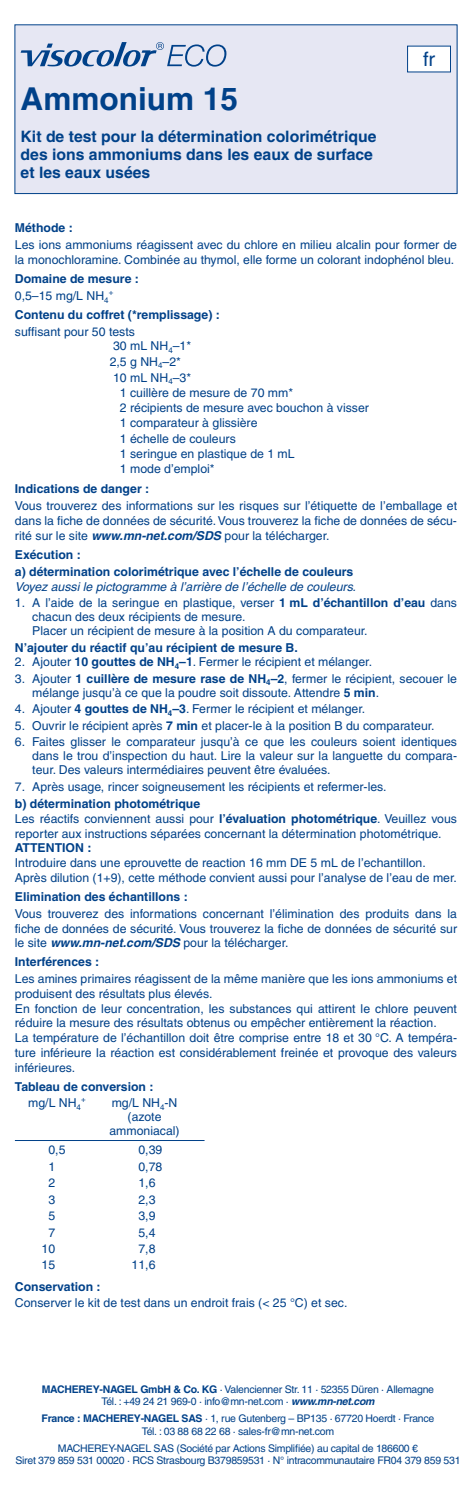
<style>
.page{position:relative;width:472px;height:1489px;background:#fff}
.page>*{position:absolute;margin:0;border:0;box-sizing:border-box;transform-origin:0 0}
.t1{font:700 31.5px "Helvetica LT Pro";color:#004189}
.t2{font:19.78px "Helvetica LT Pro";color:#004189}
.t3{font:700 15.75px/17.5px "Helvetica LT Pro";color:#004189}
.t4{font:12.25px/14.7px "Helvetica LT Pro";color:#004189}
.t5{font:700 12.25px/17.2px "Helvetica LT Pro";color:#004189}
.t6{font:italic 12.25px "Helvetica LT Pro";color:#004189}
.t7{font:10.5px/12.2px "Helvetica LT Pro";letter-spacing:-.025em;color:#004189;text-align:center}
.t8{font:8.05px "Helvetica LT Pro";color:#004189}
.s1{font-weight:400}
.s2{font-weight:700;font-style:italic}
.s3{font-weight:700}
</style>
<div class="page">
<div style="left:15px;top:25px;width:441px;height:168px;background:#e6e7f3"></div>
<svg style="left:21px;top:42px;width:205px;height:25px"></svg>
<div style="left:14px;top:24px;width:443px;height:170px;border:1px solid #004189"></div>
<div style="left:407px;top:46px;width:43px;height:26px;background:#fff"></div>
<hr style="left:15px;top:1139px;width:189px;height:1px;background:#004189">
<h1 class="t1" style="left:21px;top:80px;width:219px">Ammonium 15</h1>
<p class="t3" style="left:21px;top:128px;width:357px">Kit de test pour la détermination colorimétrique des ions ammoniums dans les eaux de surface et les eaux usées</p>
<h2 class="t2" style="left:422px;top:48px;width:14px">fr</h2>
<p class="t5" style="left:15px;top:219px;width:59px">Méthode :</p>
<p class="t4" style="left:15px;top:238px;width:443px">Les ions ammoniums réagissent avec du chlore en milieu alcalin pour former de la monochloramine. Combinée au thymol, elle forme un colorant indophénol bleu.</p>
<p class="t5" style="left:15px;top:270px;width:125px">Domaine de mesure :<br><span class="s1">0,5–15 mg/L NH</span><sub>4</sub></p>
<p class="t8" style="left:109px;top:288px;width:6px">+</p>
<p class="t5" style="left:15px;top:306px;width:206px">Contenu du coffret (*remplissage) :</p>
<p class="t4" style="left:113px;top:325px;width:79px;line-height:14px;text-indent:-98px">suffisant pour 50 tests<br>30 mL NH<sub>4</sub>–1*</p>
<p class="t4" style="left:110px;top:354px;width:73px">2,5 g NH<sub>4</sub>–2*</p>
<p class="t4" style="left:113px;top:370px;width:79px">10 mL NH<sub>4</sub>–3*</p>
<p class="t4" style="left:120px;top:385px;width:174px">1 cuillère de mesure de 70 mm*</p>
<p class="t4" style="left:120px;top:400px;width:250px">2 récipients de mesure avec bouchon à visser</p>
<p class="t4" style="left:120px;top:415px;width:139px">1 comparateur à glissière</p>
<p class="t4" style="left:120px;top:431px;width:117px">1 échelle de couleurs</p>
<p class="t4" style="left:120px;top:446px;width:176px">1 seringue en plastique de 1 mL</p>
<p class="t4" style="left:120px;top:461px;width:96px">1 mode d’emploi*</p>
<p class="t5" style="left:15px;top:480px;width:136px">Indications de danger :</p>
<p class="t4" style="left:15px;top:499px;width:443px;text-align:justify">Vous trouverez des informations sur les risques sur l’étiquette de l’emballage et dans la fiche de données de sécurité. Vous trouverez la fiche de données de sécu‑ rité sur le site <span class="s2">www.mn‑net.com/SDS</span> pour la télécharger.</p>
<p class="t5" style="left:15px;top:546px;width:339px">Exécution :<br>a) détermination colorimétrique avec l’échelle de couleurs</p>
<p class="t6" style="left:15px;top:579px;width:342px">Voyez aussi le pictogramme à l’arrière de l’échelle de couleurs.</p>
<p class="t4" style="left:32px;top:596px;width:426px;line-height:14px;text-indent:-17px">1. A l’aide de la seringue en plastique, verser <span class="s3">1 mL d’échantillon d’eau</span> dans chacun des deux récipients de mesure.<br>Placer un récipient de mesure à la position A du comparateur.</p>
<p class="t5" style="left:15px;top:639px;width:284px">N’ajouter du réactif qu’au récipient de mesure B.</p>
<p class="t4" style="left:15px;top:654px;width:358px">2. Ajouter <span class="s3">10 gouttes de NH</span><sub>4</sub><span class="s3">–1</span>. Fermer le récipient et mélanger.</p>
<p class="t4" style="left:32px;top:671px;width:426px;line-height:14px;text-indent:-17px">3. Ajouter <span class="s3">1 cuillère de mesure rase de NH</span><sub>4</sub><span class="s3">–2</span>, fermer le récipient, secouer le mélange jusqu’à ce que la poudre soit dissoute. Attendre <span class="s3">5 min</span>.</p>
<p class="t4" style="left:15px;top:701px;width:351px">4. Ajouter <span class="s3">4 gouttes de NH</span><sub>4</sub><span class="s3">–3</span>. Fermer le récipient et mélanger.</p>
<p class="t4" style="left:15px;top:718px;width:421px">5. Ouvrir le récipient après <span class="s3">7 min</span> et placer-le à la position B du comparateur.</p>
<p class="t4" style="left:32px;top:735px;width:426px;line-height:14px;text-align:justify;text-indent:-17px">6. Faites glisser le comparateur jusqu’à ce que les couleurs soient identiques dans le trou d’inspection du haut. Lire la valeur sur la languette du compara‑ teur. Des valeurs intermédiaires peuvent être évaluées.</p>
<p class="t4" style="left:15px;top:779px;width:373px">7. Après usage, rincer soigneusement les récipients et refermer-les.</p>
<p class="t4" style="left:15px;top:796px;width:443px"><span class="s3">b) détermination photométrique<br></span>Les réactifs conviennent aussi pour <span class="s3">l’évaluation photométrique</span>. Veuillez vous reporter aux instructions séparées concernant la détermination photométrique.</p>
<p class="t5" style="left:15px;top:839px;width:78px">ATTENTION :</p>
<p class="t4" style="left:15px;top:855px;width:443px">Introduire dans une eprouvette de reaction 16 mm DE 5 mL de l’echantillon.<br>Après dilution (1+9), cette méthode convient aussi pour l’analyse de l’eau de mer.</p>
<p class="t5" style="left:15px;top:887px;width:174px">Elimination des échantillons :</p>
<p class="t4" style="left:15px;top:906px;width:443px;text-align:justify">Vous trouverez des informations concernant l’élimination des produits dans la fiche de données de sécurité. Vous trouverez la fiche de données de sécurité sur le site <span class="s2">www.mn‑net.com/SDS</span> pour la télécharger.</p>
<p class="t5" style="left:15px;top:953px;width:86px">Interférences :</p>
<p class="t4" style="left:15px;top:971px;width:443px">Les amines primaires réagissent de la même manière que les ions ammoniums et produisent des résultats plus élevés.<br>En fonction de leur concentration, les substances qui attirent le chlore peuvent réduire la mesure des résultats obtenus ou empêcher entièrement la réaction.<br>La température de l’échantillon doit être comprise entre 18 et 30 °C. A tempéra‑ ture inférieure la réaction est considérablement freinée et provoque des valeurs inférieures.</p>
<p class="t5" style="left:28px;top:1077px;width:127px;line-height:16.4px;text-indent:-13px">Tableau de conversion : <span class="s1">mg/L NH</span><sub>4</sub></p>
<p class="t8" style="left:81px;top:1094px;width:6px">+</p>
<p class="t4" style="left:109px;top:1095px;width:72px;line-height:14px;text-align:center">mg/L NH<sub>4</sub>-N (azote ammoniacal)</p>
<p class="t4" style="left:48px;top:1142px;width:19px">0,5</p>
<p class="t4" style="left:138px;top:1142px;width:25px">0,39</p>
<p class="t4" style="left:48px;top:1158px;width:8px">1</p>
<p class="t4" style="left:138px;top:1158px;width:25px">0,78</p>
<p class="t4" style="left:48px;top:1175px;width:8px">2</p>
<p class="t4" style="left:138px;top:1175px;width:19px">1,6</p>
<p class="t4" style="left:48px;top:1191px;width:8px">3</p>
<p class="t4" style="left:138px;top:1191px;width:19px">2,3</p>
<p class="t4" style="left:48px;top:1208px;width:8px">5</p>
<p class="t4" style="left:138px;top:1208px;width:19px">3,9</p>
<p class="t4" style="left:48px;top:1224px;width:8px">7</p>
<p class="t4" style="left:138px;top:1224px;width:19px">5,4</p>
<p class="t4" style="left:42px;top:1241px;width:15px">10</p>
<p class="t4" style="left:138px;top:1241px;width:19px">7,8</p>
<p class="t4" style="left:42px;top:1257px;width:15px">15</p>
<p class="t4" style="left:131px;top:1257px;width:25px">11,6</p>
<p class="t5" style="left:15px;top:1277px;width:87px">Conservation :</p>
<p class="t4" style="left:15px;top:1295px;width:333px">Conserver le kit de test dans un endroit frais (&lt; 25 °C) et sec.</p>
<p class="t7" style="left:42px;top:1382px;width:393px"><span class="s3">MACHEREY‑NAGEL GmbH &amp; Co. KG</span> · Valencienner Str. 11 · 52355 Düren · Allemagne<br>Tél. : +49 24 21 969‑0 · info@mn‑net.com · <span class="s2">www.mn‑net.com</span></p>
<p class="t7" style="left:42px;top:1412px;width:394px"><span class="s3">France : MACHEREY‑NAGEL SAS</span> · 1, rue Gutenberg – BP135 · 67720 Hoerdt · France<br>Tél. : 03 88 68 22 68 · sales-fr@mn‑net.com</p>
<p class="t7" style="left:15px;top:1441px;width:446px">MACHEREY‑NAGEL SAS (Société par Actions Simplifiée) au capital de 186600 €<br>Siret 379 859 531 00020 · RCS Strasbourg B379859531 · N° intracommunautaire FR04 379 859 531</p>
</div>
